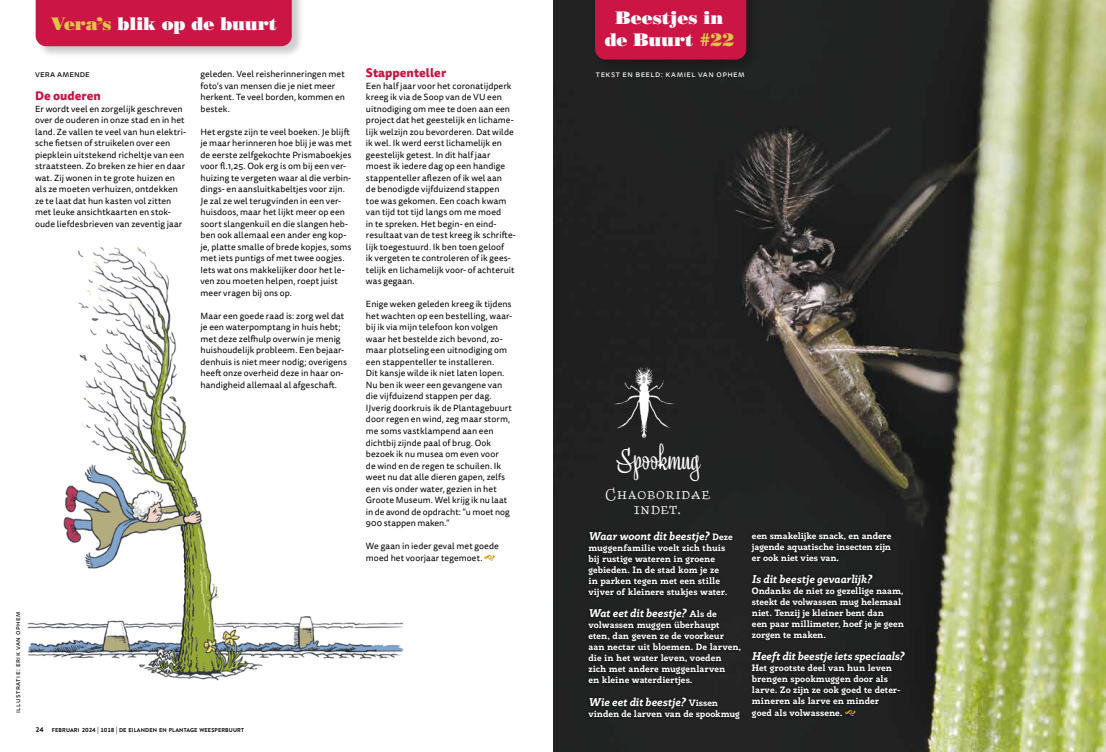
<style>
.page{position:relative;width:1106px;height:752px;background:#fff}
.page>*{position:absolute;margin:0;border:0;box-sizing:border-box;transform-origin:0 0}
.t1{font:31px "Liza Display Pro";letter-spacing:.005em;color:#fff}
.t2{font:18px/22px "Bodoni Poster";letter-spacing:-.005em;color:#fff;text-align:center}
.t3{font:17px/15px "Liza Caps Pro";letter-spacing:.01em;color:#fff;text-align:center}
.t4{font:800 12px "Tisa Sans Pro";color:#cb1544}
.t5{font:italic 800 11px "Rogliano";letter-spacing:-.01em;color:#fff}
.t6{font:800 9px/11px "Rogliano";letter-spacing:-.005em;color:#fff}
.t7{font:8.9px/11.5px "Tisa Sans Pro";letter-spacing:.005em;color:#000}
.t8{font:8.5px "Tisa Sans Pro";letter-spacing:.065em;color:#fff}
.t9{font:7px "Tisa Sans Pro";letter-spacing:.07em;color:#000}
.t10{font:700 5.6px "Brandon Grotesque";letter-spacing:.025em;color:#000}
.s1{color:#e2c34a}
.s2{font-style:normal;font-size:9px}
.s3{font-size:7px}
.s4{font-size:6px}
</style>
<div class="page">
<img style="left:553px;top:0;width:553px;height:751px">
<div style="left:36px;top:0;width:268px;height:58px;background:#000;opacity:.2"></div>
<div style="left:36px;top:0;width:256px;height:46px;background:#cb1544"></div>
<div style="left:595px;top:0;width:163px;height:72px;background:#1d1f1f"></div>
<div style="left:595px;top:0;width:151px;height:60px;background:#cb1544"></div>
<div style="left:585px;top:528px;width:323px;height:193px;background:#1f2020"></div>
<svg style="left:845px;top:710px;width:10px;height:5px"></svg>
<img style="left:614px;top:366px;width:67px;height:72px">
<img style="left:27px;top:247px;width:377px;height:434px">
<svg style="left:484px;top:554px;width:10px;height:6px"></svg>
<p class="t9" style="left:13px;top:713px;width:103px;rotate:-90deg">illustratie: erik van ophem</p>
<h2 class="t2" style="left:51px;top:13px;width:228px"><span class="s1">Vera’s</span> blik op de buurt</h2>
<h2 class="t2" style="left:604px;top:6px;width:131px">Beestjes in de Buurt <span class="s1">#22</span></h2>
<p class="t8" style="left:596px;top:68px;width:150px">tekst en beeld: kamiel van ophem</p>
<h3 class="t4" style="left:366px;top:64px;width:82px">Stappenteller</h3>
<p class="t7" style="left:366px;top:80px;width:151px">Een half jaar voor het coronatijdperk kreeg ik via de Soop van de VU een uitnodiging om mee te doen aan een project dat het geestelijk en lichame&shy;lijk welzijn zou bevorderen. Dat wilde ik wel. Ik werd eerst lichamelijk en geestelijk getest. In dit half jaar moest ik iedere dag op een handige stappenteller aflezen of ik wel aan<br>de benodigde vijfduizend stappen<br>toe was gekomen. Een coach kwam van tijd tot tijd langs om me moed<br>in te spreken. Het begin- en eind&shy;resultaat van de test kreeg ik schrifte&shy;lijk toegestuurd. Ik ben toen geloof<br>ik vergeten te controleren of ik gees&shy;telijk en lichamelijk voor- of achteruit was gegaan.</p>
<p class="t7" style="left:366px;top:298px;width:148px">Enige weken geleden kreeg ik tijdens het wachten op een bestelling, waar&shy;bij ik via mijn telefoon kon volgen waar het bestelde zich bevond, zo&shy;maar plotseling een uitnodiging om een stappenteller te installeren.<br>Dit kansje wilde ik niet laten lopen.<br>Nu ben ik weer een gevangene van die vijfduizend stappen per dag.<br>IJverig doorkruis ik de Plantagebuurt door regen en wind, zeg maar storm, me soms vastklampend aan een dichtbij zijnde paal of brug. Ook bezoek ik nu musea om even voor<br>de wind en de regen te schuilen. Ik weet nu dat alle dieren gapen, zelfs een vis onder water, gezien in het Groote Museum. Wel krijg ik nu laat in de avond de opdracht: “u moet nog 900 stappen maken.”</p>
<p class="t7" style="left:366px;top:540px;width:134px">We gaan in ieder geval met goede moed het voorjaar tegemoet.</p>
<p class="t7" style="left:200px;top:68px;width:146px">geleden. Veel reisherinneringen met foto’s van mensen die je niet meer herkent. Te veel borden, kommen en bestek.</p>
<p class="t7" style="left:200px;top:126px;width:153px">Het ergste zijn te veel boeken. Je blijft je maar herinneren hoe blij je was met de eerste zelfgekochte Prismaboekjes voor fl.1,25. Ook erg is om bij een ver&shy;huizing te vergeten waar al die verbin&shy;dings- en aansluitkabeltjes voor zijn.<br>Je zal ze wel terugvinden in een ver&shy;huisdoos, maar het lijkt meer op een soort slangenkuil en die slangen heb&shy;ben ook allemaal een ander eng kop&shy;je, platte smalle of brede kopjes, soms met iets puntigs of met twee oogjes.<br>Iets wat ons makkelijker door het le&shy;ven zou moeten helpen, roept juist meer vragen bij ons op.</p>
<p class="t7" style="left:200px;top:310px;width:148px">Maar een goede raad is: zorg wel dat je een waterpomptang in huis hebt; met deze zelfhulp overwin je menig huishoudelijk probleem. Een bejaar&shy;denhuis is niet meer nodig; overigens heeft onze overheid deze in haar on&shy;handigheid allemaal al afgeschaft.</p>
<p class="t7" style="left:35px;top:68px;width:56px">vera amende</p>
<h3 class="t4" style="left:35px;top:87px;width:67px">De ouderen</h3>
<p class="t7" style="left:35px;top:103px;width:152px">Er wordt veel en zorgelijk geschreven over de ouderen in onze stad en in het land. Ze vallen te veel van hun elektri&shy;sche fietsen of struikelen over een piepklein uitstekend richeltje van een straatsteen. Zo breken ze hier en daar wat. Zij wonen in te grote huizen en als ze moeten verhuizen, ontdekken ze te laat dat hun kasten vol zitten met leuke ansichtkaarten en stok&shy;oude liefdesbrieven van zeventig jaar</p>
<h1 class="t1" style="left:615px;top:440px;width:85px">Spookmug</h1>
<h3 class="t3" style="left:604px;top:487px;width:108px">Chaoboridae indet.</h3>
<p class="t5" style="left:588px;top:529px;width:146px">Waar woont dit beestje? <span class="s2">Deze</span></p>
<p class="t6" style="left:588px;top:542px;width:140px">muggenfamilie voelt zich thuis bij rustige wateren in groene gebieden. In de stad kom je ze in parken tegen met een stille vijver of kleinere stukjes water.</p>
<p class="t5" style="left:588px;top:606px;width:130px">Wat eet dit beestje? <span class="s2">Als de</span></p>
<p class="t6" style="left:588px;top:619px;width:154px">volwassen muggen überhaupt eten, dan geven ze de voorkeur aan nectar uit bloemen. De larven, die in het water leven, voeden zich met andere muggenlarven<br>en kleine waterdiertjes.</p>
<p class="t5" style="left:588px;top:694px;width:131px">Wie eet dit beestje? <span class="s2">Vissen</span></p>
<p class="t6" style="left:588px;top:707px;width:153px">vinden de larven van de spookmug</p>
<p class="t6" style="left:752px;top:530px;width:141px;text-align:justify">een smakelijke snack, en andere jagende aquatische insecten zijn er ook niet vies van.</p>
<p class="t5" style="left:752px;top:571px;width:121px">Is dit beestje gevaarlijk?</p>
<p class="t6" style="left:752px;top:585px;width:154px">Ondanks de niet zo gezellige naam, steekt de volwassen mug helemaal niet. Tenzij je kleiner bent dan<br>een paar millimeter, hoef je je geen zorgen te maken.</p>
<p class="t5" style="left:752px;top:648px;width:154px">Heeft dit beestje iets speciaals?</p>
<p class="t6" style="left:752px;top:662px;width:150px">Het grootste deel van hun leven brengen spookmuggen door als larve. Zo zijn ze ook goed te deter&shy;mineren als larve en minder</p>
<p class="t6" style="left:752px;top:706px;width:92px">goed als volwassene.</p>
<p class="t10" style="left:35px;top:725px;width:210px"><span class="s3">24</span> FEBRUARI <span class="s4">2024</span> <span class="s3">|</span> <span class="s4">1018</span> <span class="s3">|</span> DE EILANDEN EN PLANTAGE WEESPERBUURT</p>
</div>
